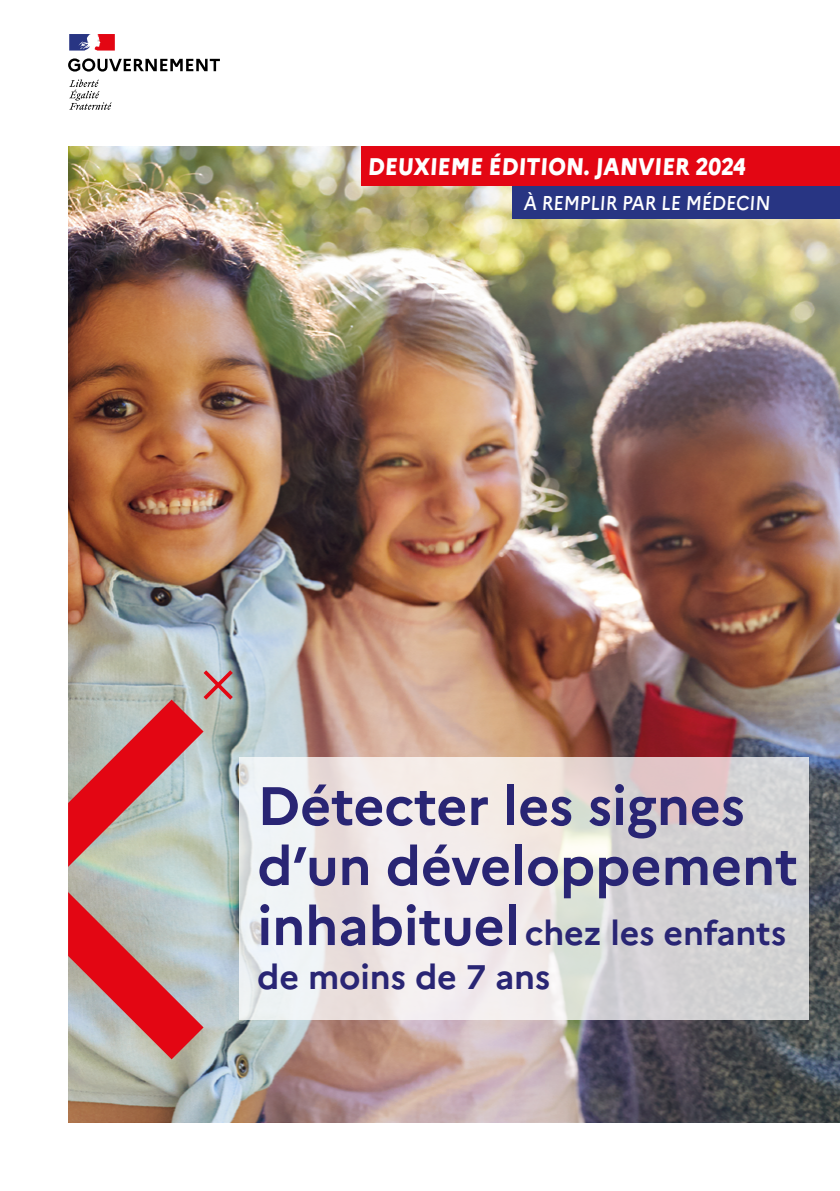
<style>
.page{position:relative;width:840px;height:1191px;background:#fff}
.page>*{position:absolute;margin:0;border:0;box-sizing:border-box;transform-origin:0 0}
.t1{font:700 54px/60px "Marianne";letter-spacing:-.005em;color:#292574}
.t2{font:700 34px/44px "Marianne";letter-spacing:-.005em;color:#292574}
.t3{font:800 24px "Marianne";color:#fff;scale:.9 1}
.t4{font:500 20px "Marianne";color:#fff;scale:.9 1}
.s1{font-size:54px}
</style>
<div class="page">
<svg style="left:68px;top:58px;width:152px;height:14px"></svg>
<svg style="left:69px;top:34px;width:46px;height:17px"></svg>
<svg style="left:69px;top:79px;width:43px;height:31px"></svg>
<img style="left:68px;top:146px;width:771px;height:977px">
<div style="left:361px;top:146px;width:478px;height:40px;background:#e30613"></div>
<svg style="left:68px;top:699px;width:135px;height:360px;background:#c58686"></svg>
<svg style="left:203px;top:670px;width:30px;height:29px"></svg>
<svg style="left:239px;top:757px;width:569px;height:262px"></svg>
<div style="left:512px;top:186px;width:327px;height:33px;background:#283583"></div>
<p class="t3" style="left:367px;top:152px;width:423px">DEUXIEME ÉDITION. JANVIER 2024</p>
<p class="t4" style="left:523px;top:190px;width:277px">À REMPLIR PAR LE MÉDECIN</p>
<h1 class="t1" style="left:257px;top:775px;width:542px">Détecter les signes d’un développement</h1>
<h1 class="t2" style="left:257px;top:911px;width:530px"><span class="s1">inhabituel</span> chez les enfants de moins de 7 ans</h1>
</div>
